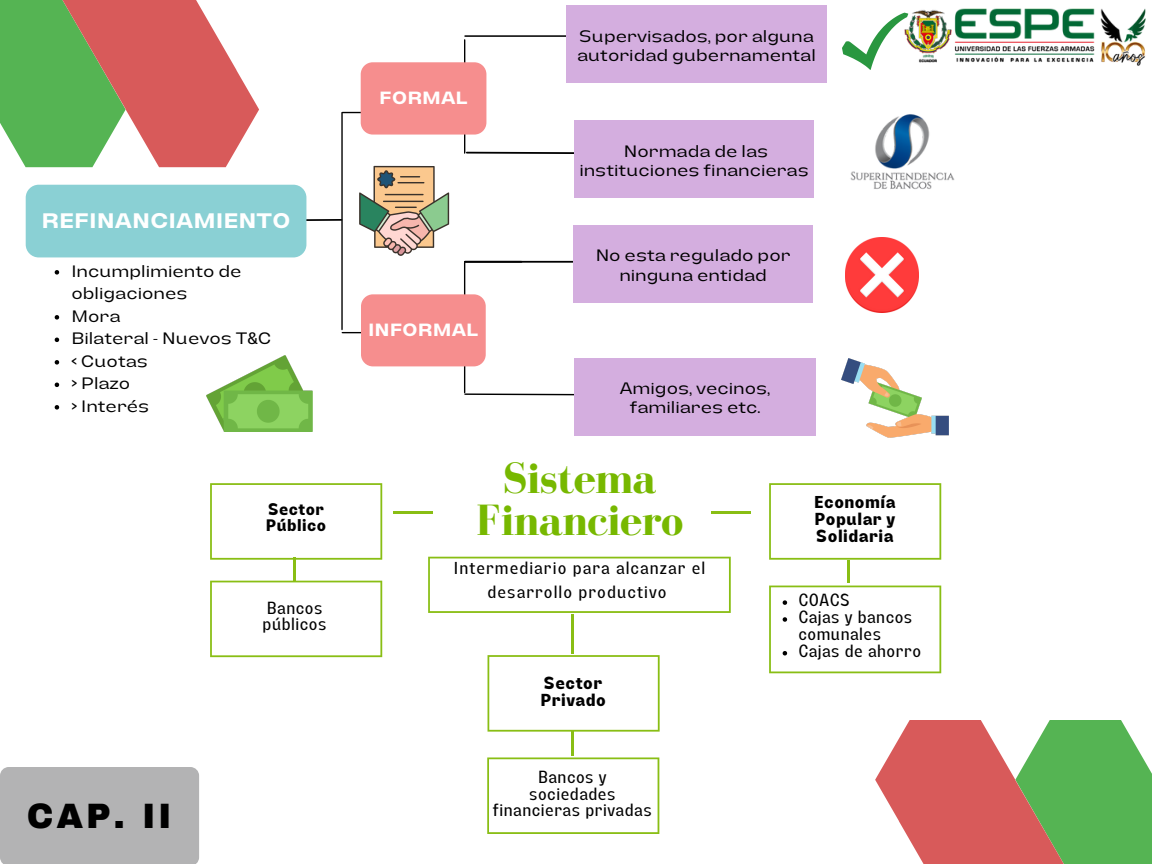
<style>
.page{position:relative;width:1152px;height:864px;background:#fff}
.page>*{position:absolute;margin:0;border:0;box-sizing:border-box;transform-origin:0 0}
.t1{font:700 45px/41.7px "Bodoni FLF";letter-spacing:-.01em;color:#77b800;text-align:center}
.t2{font:900 34.5px "Archivo";color:#000}
.t3{font:700 expanded 21px "Lazord";color:#fff}
.t4{font:700 expanded 17.7px "Lazord";color:#fff}
.t5{font:17.25px/16.8px "Lazord";letter-spacing:.03em;color:#000}
.t6{font:17.25px/23.7px "Lazord";letter-spacing:.06em;color:#000;text-align:center}
.t7{font:700 17.25px/16.8px "Lazord";letter-spacing:.03em;color:#000;text-align:justify}
.t8{font:expanded 16.5px/22.5px "Lazord";color:#000;text-align:center}
.t9{font:700 16.5px/15.8px "Lazord";letter-spacing:.03em;color:#000}
</style>
<div class="page">
<svg style="left:875px;top:720px;width:277px;height:144px;background:#aa9670"></svg>
<div style="left:0;top:767px;width:199px;height:97px;background:#b3b3b4"></div>
<hr style="left:341px;top:113px;width:2px;height:216px;background:#000">
<svg style="left:465px;top:151px;width:109px;height:3px"></svg>
<svg style="left:306px;top:218px;width:37px;height:4px"></svg>
<svg style="left:464px;top:393px;width:110px;height:3px"></svg>
<hr style="left:343px;top:332px;width:121px;height:2px;background:#000">
<hr style="left:465px;top:35px;width:187px;height:2px;background:#000">
<hr style="left:465px;top:261px;width:161px;height:2px;background:#000">
<hr style="left:464px;top:263px;width:2px;height:129px;background:#000">
<div style="left:26px;top:185px;width:280px;height:72px;background:#8ad0d4;border-radius:13px"></div>
<div style="left:566px;top:5px;width:261px;height:78px;background:#d4aedf"></div>
<hr style="left:343px;top:112px;width:121px;height:1px;background:#000">
<hr style="left:464px;top:40px;width:2px;height:113px;background:#000">
<div style="left:361px;top:62px;width:125px;height:73px;background:#f68e8e;border-radius:12px"></div>
<div style="left:574px;top:120px;width:240px;height:78px;background:#d4aedf"></div>
<div style="left:573px;top:225px;width:240px;height:78px;background:#d4aedf"></div>
<div style="left:574px;top:359px;width:242px;height:77px;background:#d4aedf"></div>
<div style="left:361px;top:294px;width:125px;height:72px;background:#f68e8e;border-radius:12px"></div>
<svg style="left:359px;top:166px;width:90px;height:90px"></svg>
<img style="left:207px;top:356px;width:105px;height:75px">
<img style="left:842px;top:359px;width:107px;height:78px">
<img style="left:845px;top:238px;width:73px;height:74px">
<svg style="left:842px;top:14px;width:59px;height:56px"></svg>
<img style="left:850px;top:114px;width:105px;height:75px">
<svg style="left:55px;top:270px;width:4px;height:5px"></svg>
<svg style="left:55px;top:315px;width:4px;height:5px"></svg>
<svg style="left:55px;top:338px;width:4px;height:4px"></svg>
<svg style="left:55px;top:360px;width:4px;height:5px"></svg>
<svg style="left:55px;top:383px;width:4px;height:4px"></svg>
<svg style="left:55px;top:405px;width:4px;height:5px"></svg>
<svg style="left:769px;top:483px;width:172px;height:77px"></svg>
<svg style="left:210px;top:483px;width:172px;height:77px"></svg>
<hr style="left:712px;top:512px;width:39px;height:2px;background:#89be14">
<hr style="left:393px;top:512px;width:39px;height:2px;background:#89be14">
<hr style="left:571px;top:615px;width:2px;height:39px;background:#89be14">
<svg style="left:488px;top:655px;width:172px;height:77px"></svg>
<svg style="left:210px;top:581px;width:172px;height:76px"></svg>
<hr style="left:294px;top:557px;width:2px;height:24px;background:#89be14">
<svg style="left:769px;top:586px;width:172px;height:87px"></svg>
<hr style="left:848px;top:560px;width:2px;height:23px;background:#89be14">
<svg style="left:487px;top:757px;width:172px;height:77px"></svg>
<hr style="left:571px;top:731px;width:3px;height:25px;background:#89be14">
<svg style="left:428px;top:557px;width:303px;height:56px"></svg>
<svg style="left:0;top:0;width:259px;height:167px"></svg>
<img style="left:901px;top:8px;width:245px;height:58px">
<p class="t3" style="left:41px;top:210px;width:251px">REFINANCIAMIENTO</p>
<p class="t8" style="left:71px;top:260px;width:201px;text-align:left">Incumplimiento de obligaciones<br>Mora<br>Bilateral - Nuevos T&amp;C &lt; Cuotas<br>&gt; Plazo<br>&gt; Interés</p>
<p class="t9" style="left:266px;top:504px;width:62px">Sector<br>Público</p>
<p class="t4" style="left:379px;top:89px;width:90px">FORMAL</p>
<p class="t4" style="left:368px;top:321px;width:112px">INFORMAL</p>
<p class="t8" style="left:577px;top:26px;width:240px;line-height:19.2px;text-align:left">Supervisados, por alguna autoridad gubernamental</p>
<p class="t8" style="left:579px;top:141px;width:231px;line-height:19.2px">Normada de las instituciones financieras</p>
<p class="t8" style="left:596px;top:246px;width:196px;line-height:19.2px">No esta regulado por ninguna entidad</p>
<p class="t8" style="left:620px;top:379px;width:152px;line-height:19.2px">Amigos, vecinos, familiares etc.</p>
<h1 class="t1" style="left:476px;top:457px;width:209px">Sistema<br>Financiero</h1>
<p class="t7" style="left:814px;top:496px;width:83px">Economía Popular y Solidaria</p>
<p class="t6" style="left:454px;top:559px;width:253px">Intermediario para alcanzar el desarrollo productivo</p>
<p class="t5" style="left:263px;top:601px;width:65px">Bancos públicos</p>
<p class="t5" style="left:798px;top:594px;width:124px">COACS<br>Cajas y bancos comunales<br>Cajas de ahorro</p>
<h2 class="t2" style="left:27px;top:798px;width:146px">CAP. II</h2>
<p class="t7" style="left:540px;top:677px;width:67px">Sector<br>Privado</p>
<p class="t5" style="left:493px;top:770px;width:160px;text-align:center">Bancos y sociedades financieras privadas</p>
</div>
